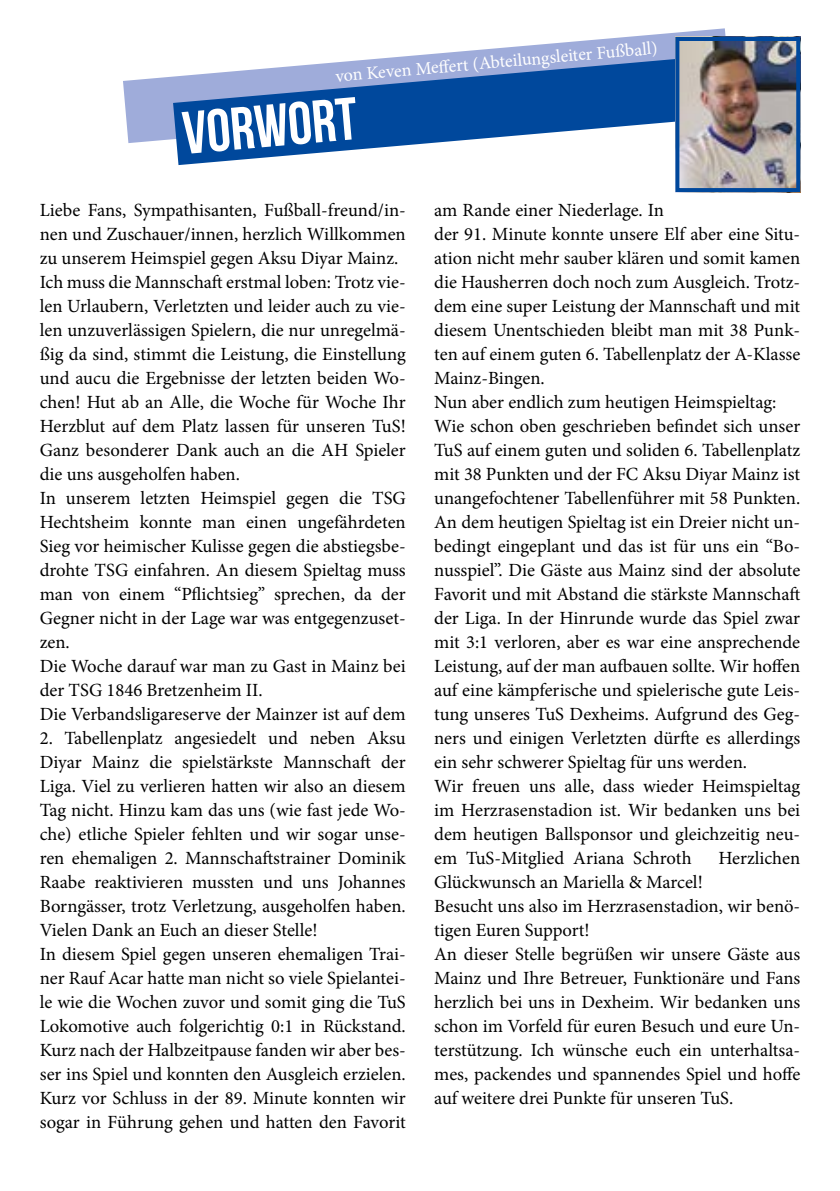
<style>
.page{position:relative;width:840px;height:1191px;background:#fff}
.page>*{position:absolute;margin:0;border:0;box-sizing:border-box;transform-origin:0 0}
.t1{font:60px "Bebas Neue";color:#fff}
.t2{font:18.6px/24px "Minion Pro";color:#000}
.t3{font:18px "Minion Pro";color:#fff}
</style>
<div class="page">
<svg style="left:123px;top:28px;width:606px;height:115px"></svg>
<svg style="left:173px;top:50px;width:502px;height:115px;fill:#00489c"></svg>
<img style="left:680px;top:42px;width:114px;height:145px">
<div style="left:675px;top:37px;width:124px;height:155px;border:4px solid #00489c"></div>
<p class="t3" style="left:334px;top:64px;width:324px;rotate:-5deg">von Keven Meff ert (Abteilungsleiter Fußball)</p>
<h1 class="t1" style="left:180px;top:101px;width:176px;rotate:-5deg">VORWORT</h1>
<p class="t2" style="left:40px;top:198px;width:367px">Liebe Fans, Sympathisanten, Fußball-freund/in&shy;nen und Zuschauer/innen, herzlich Willkommen zu unserem Heimspiel gegen Aksu Diyar Mainz.<br>Ich muss die Mannschaft erstmal loben: Trotz vie&shy;len Urlaubern, Verletzten und leider auch zu vie&shy;len unzuverlässigen Spielern, die nur unregelmä&shy;ßig da sind, stimmt die Leistung, die Einstellung und aucu die Ergebnisse der letzten beiden Wo&shy;chen! Hut ab an Alle, die Woche für Woche Ihr Herzblut auf dem Platz lassen für unseren TuS!<br>Ganz besonderer Dank auch an die AH Spieler die uns ausgeholfen haben.<br>In unserem letzten Heimspiel gegen die TSG Hechtsheim konnte man einen ungefährdeten Sieg vor heimischer Kulisse gegen die abstiegsbe&shy;drohte TSG einfahren. An diesem Spieltag muss man von einem “Pflichtsieg” sprechen, da der Gegner nicht in der Lage war was entgegenzuset&shy;zen.<br>Die Woche darauf war man zu Gast in Mainz bei der TSG 1846 Bretzenheim II.<br>Die Verbandsligareserve der Mainzer ist auf dem</p>
<p class="t2" style="left:40px;top:726px;width:367px">2. Tabellenplatz angesiedelt und neben Aksu Diyar Mainz die spielstärkste Mannschaft der Liga. Viel zu verlieren hatten wir also an diesem Tag nicht. Hinzu kam das uns (wie fast jede Wo&shy;che) etliche Spieler fehlten und wir sogar unse&shy;ren ehemaligen 2. Mannschaftstrainer Dominik Raabe reaktivieren mussten und uns Johannes Borngässer, trotz Verletzung, ausgeholfen haben.<br>Vielen Dank an Euch an dieser Stelle!<br>In diesem Spiel gegen unseren ehemaligen Trai&shy;ner Rauf Acar hatte man nicht so viele Spielantei&shy;le wie die Wochen zuvor und somit ging die TuS Lokomotive auch folgerichtig 0:1 in Rückstand.<br>Kurz nach der Halbzeitpause fanden wir aber bes&shy;ser ins Spiel und konnten den Ausgleich erzielen.<br>Kurz vor Schluss in der 89. Minute konnten wir sogar in Führung gehen und hatten den Favorit</p>
<p class="t2" style="left:434px;top:198px;width:367px">am Rande einer Niederlage. In<br>der 91. Minute konnte unsere Elf aber eine Situ&shy;ation nicht mehr sauber klären und somit kamen die Hausherren doch noch zum Ausgleich. Trotz&shy;dem eine super Leistung der Mannschaft und mit diesem Unentschieden bleibt man mit 38 Punk&shy;ten auf einem guten 6. Tabellenplatz der A-Klasse Mainz-Bingen.<br>Nun aber endlich zum heutigen Heimspieltag:<br>Wie schon oben geschrieben befindet sich unser TuS auf einem guten und soliden 6. Tabellenplatz mit 38 Punkten und der FC Aksu Diyar Mainz ist unangefochtener Tabellenführer mit 58 Punkten.<br>An dem heutigen Spieltag ist ein Dreier nicht un&shy;bedingt eingeplant und das ist für uns ein “Bo&shy;nusspiel”. Die Gäste aus Mainz sind der absolute Favorit und mit Abstand die stärkste Mannschaft der Liga. In der Hinrunde wurde das Spiel zwar mit 3:1 verloren, aber es war eine ansprechende Leistung, auf der man aufbauen sollte. Wir hoffen auf eine kämpferische und spielerische gute Leis&shy;tung unseres TuS Dexheims. Aufgrund des Geg&shy;ners und einigen Verletzten dürfte es allerdings ein sehr schwerer Spieltag für uns werden.<br>Wir freuen uns alle, dass wieder Heimspieltag im Herzrasenstadion ist. Wir bedanken uns bei dem heutigen Ballsponsor und gleichzeitig neu&shy;em TuS-Mitglied Ariana Schroth</p>
<p class="t2" style="left:718px;top:846px;width:78px">Herzlichen</p>
<p class="t2" style="left:434px;top:870px;width:367px">Glückwunsch an Mariella &amp; Marcel!<br>Besucht uns also im Herzrasenstadion, wir benö&shy;tigen Euren Support!<br>An dieser Stelle begrüßen wir unsere Gäste aus Mainz und Ihre Betreuer, Funktionäre und Fans herzlich bei uns in Dexheim. Wir bedanken uns schon im Vorfeld für euren Besuch und eure Un&shy;terstützung. Ich wünsche euch ein unterhaltsa&shy;mes, packendes und spannendes Spiel und hoffe auf weitere drei Punkte für unseren TuS.</p>
</div>
